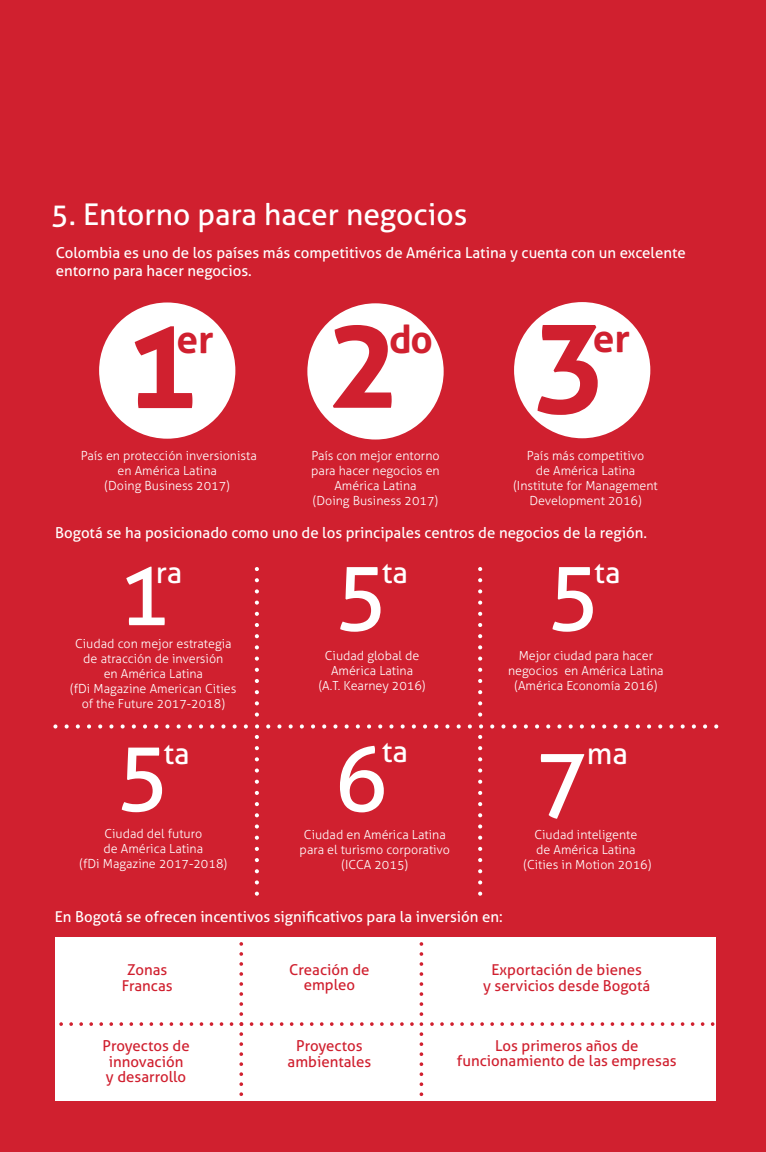
<style>
.page{position:relative;width:766px;height:1152px;background:#fff}
.page>*{position:absolute;margin:0;border:0;box-sizing:border-box;transform-origin:0 0}
.t1{font:700 125px "Aller";color:#d0202f}
.t2{font:90px "Aller";color:#fff}
.t3{font:700 38.75px "Aller";color:#d0202f}
.t4{font:30px "Aller";color:#fff}
.t5{font:15px/18px "Aller";color:#fff}
.t6{font:15px/15.5px "Aller";color:#d0202f;text-align:center}
.t7{font:300 12.5px/15px "Aller";color:#fff;text-align:center}
</style>
<div class="page">
<div style="left:0;top:0;width:765px;height:1152px;background:#d0202f"></div>
<div style="left:307px;top:303px;width:136px;height:136px;background:#fff;border-radius:50%"></div>
<div style="left:55px;top:937px;width:661px;height:164px;background:#fff"></div>
<div style="left:99px;top:302px;width:136px;height:137px;background:#fff;border-radius:50%"></div>
<div style="left:514px;top:302px;width:136px;height:136px;background:#fff;border-radius:50%"></div>
<svg style="left:55px;top:567px;width:663px;height:326px"></svg>
<h3 class="t4" style="left:51px;top:199px;width:418px">5. Entorno para hacer negocios</h3>
<p class="t5" style="left:56px;top:244px;width:631px">Colombia es uno de los países más competitivos de América Latina y cuenta con un excelente entorno para hacer negocios.</p>
<h1 class="t1" style="left:326px;top:315px;width:76px">2</h1>
<h3 class="t3" style="left:389px;top:325px;width:45px">do</h3>
<h3 class="t3" style="left:176px;top:324px;width:39px">er</h3>
<h1 class="t1" style="left:532px;top:313px;width:76px">3</h1>
<h1 class="t1" style="left:124px;top:315px;width:76px">1</h1>
<h3 class="t3" style="left:592px;top:323px;width:39px">er</h3>
<p class="t7" style="left:81px;top:449px;width:177px">País en protección inversionista en América Latina<br>(Doing Business 2017)</p>
<p class="t7" style="left:311px;top:449px;width:130px">País con mejor entorno para hacer negocios en<br>América Latina<br>(Doing Business 2017)</p>
<p class="t7" style="left:513px;top:449px;width:146px">País más competitivo<br>de América Latina (Institute for Management<br>Development 2016)</p>
<p class="t5" style="left:55px;top:524px;width:593px">Bogotá se ha posicionado como uno de los principales centros de negocios de la región.</p>
<h2 class="t2" style="left:117px;top:545px;width:55px">1</h2>
<h3 class="t4" style="left:156px;top:556px;width:28px">ra</h3>
<p class="t7" style="left:70px;top:637px;width:168px">Ciudad con mejor estrategia de atracción de inversión<br>en América Latina<br>(fDi Magazine American Cities of the Future 2017-2018)</p>
<h2 class="t2" style="left:116px;top:725px;width:55px">5</h2>
<h3 class="t4" style="left:163px;top:737px;width:28px">ta</h3>
<p class="t7" style="left:80px;top:827px;width:149px">Ciudad del futuro<br>de América Latina<br>(fDi Magazine 2017-2018)</p>
<h2 class="t2" style="left:334px;top:545px;width:56px">5</h2>
<h3 class="t4" style="left:381px;top:556px;width:28px">ta</h3>
<p class="t7" style="left:318px;top:649px;width:108px">Ciudad global de<br>América Latina (A.T. Kearney 2016)</p>
<h2 class="t2" style="left:334px;top:731px;width:55px">6</h2>
<h3 class="t4" style="left:382px;top:735px;width:28px">ta</h3>
<p class="t7" style="left:299px;top:828px;width:152px">Ciudad en América Latina para el turismo corporativo (ICCA 2015)</p>
<h2 class="t2" style="left:546px;top:545px;width:56px">5</h2>
<h3 class="t4" style="left:594px;top:556px;width:28px">ta</h3>
<p class="t7" style="left:508px;top:649px;width:157px">Mejor ciudad para hacer negocios en América Latina (América Economía 2016)</p>
<h2 class="t2" style="left:534px;top:732px;width:56px">7</h2>
<h3 class="t4" style="left:586px;top:737px;width:43px">ma</h3>
<p class="t7" style="left:523px;top:828px;width:129px">Ciudad inteligente<br>de América Latina (Cities in Motion 2016)</p>
<p class="t5" style="left:55px;top:908px;width:449px">En Bogotá se ofrecen incentivos significativos para la inversión en:</p>
<p class="t6" style="left:122px;top:962px;width:52px">Zonas<br>Francas</p>
<p class="t6" style="left:289px;top:962px;width:82px">Creación de empleo</p>
<p class="t6" style="left:483px;top:963px;width:169px">Exportación de bienes<br>y servicios desde Bogotá</p>
<p class="t6" style="left:102px;top:1038px;width:89px;text-align:left">Proyectos de innovación<br>y desarrollo</p>
<p class="t6" style="left:287px;top:1038px;width:85px">Proyectos ambientales</p>
<p class="t6" style="left:457px;top:1038px;width:221px">Los primeros años de funcionamiento de las empresas</p>
</div>
